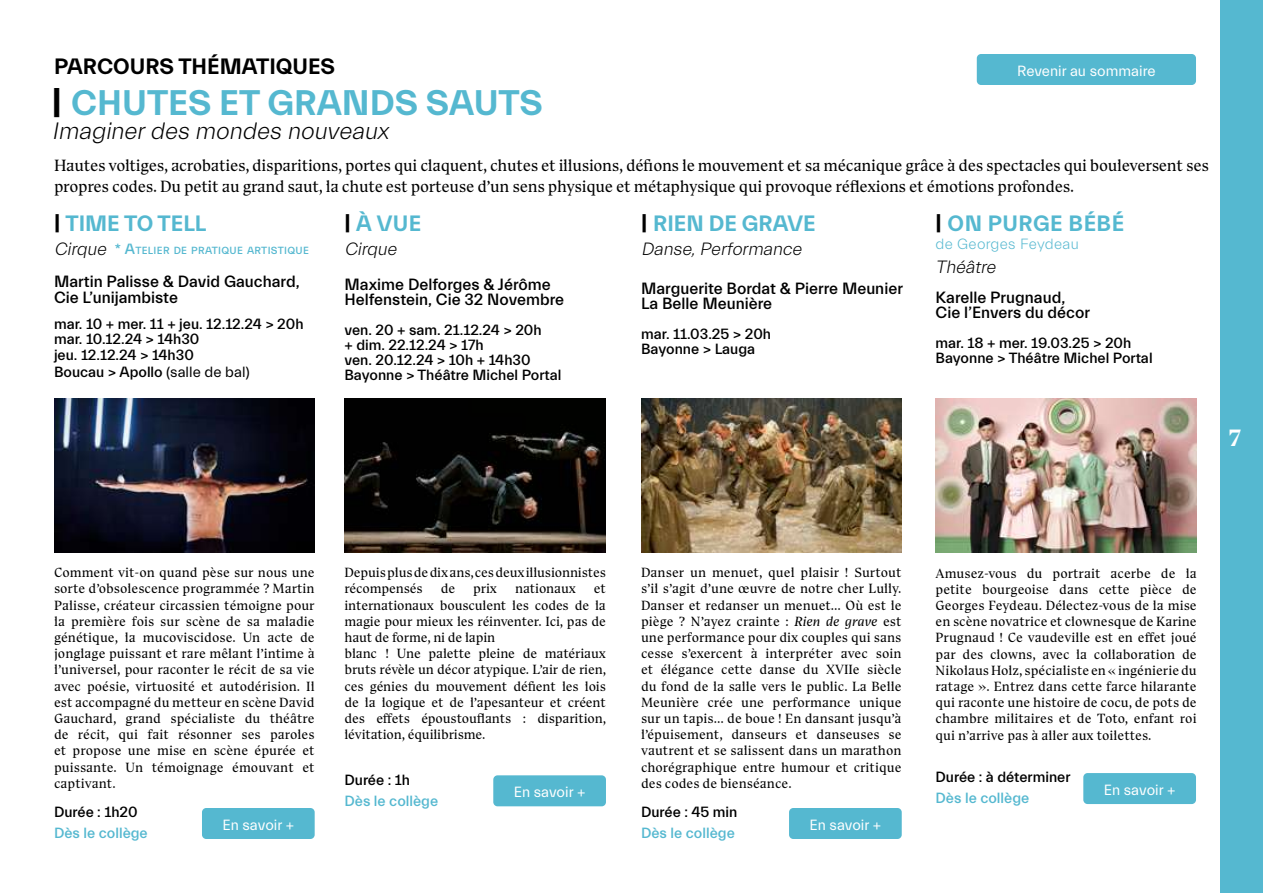
<style>
.page{position:relative;width:1263px;height:893px;background:#fff}
.page>*{position:absolute;margin:0;border:0;box-sizing:border-box;transform-origin:0 0}
.t1{font:700 36px "Everett";color:#55b8d0}
.t2{font:italic 300 24px "Everett";color:#000}
.t3{font:700 24px "TRY Bluu Suuperstar";color:#fff}
.t4{font:700 22.5px "Everett";color:#55b8d0}
.t5{font:700 22.5px "Everett";color:#000}
.t6{font:700 22.5px "Everett";letter-spacing:.02em;color:#55b8d0}
.t7{font:italic 300 18px "Everett";color:#000}
.t8{font:16.5px/21px "TRY Bluu Suuperstar";letter-spacing:-.02em;color:#000}
.t9{font:500 16.5px/15px "Everett";color:#000}
.t10{font:500 15px/15px "Everett";color:#000}
.t11{font:15px "Everett";color:#fff}
.t12{font:500 15px "Everett";color:#55b8d0}
.t13{font:300 15px "Everett";letter-spacing:.02em;color:#55b8d0}
.t14{font:13.5px/16.2px "TRY Bluu Suuperstar";letter-spacing:-.015em;color:#000;text-align:justify}
.t15{font:500 10.5px "Everett";letter-spacing:.03em;color:#55b8d0}
.s1{color:#000}
.s2{font-weight:400}
.s3{font-size:15px}
.s4{font-style:italic}
</style>
<div class="page">
<div style="left:1220px;top:0;width:43px;height:893px;background:#55b8d0"></div>
<img style="left:54px;top:398px;width:261px;height:155px">
<img style="left:344px;top:398px;width:261px;height:155px">
<div style="left:202px;top:808px;width:113px;height:31px;background:#55b8d0;border-radius:4px"></div>
<div style="left:493px;top:775px;width:113px;height:31px;background:#55b8d0;border-radius:4px"></div>
<img style="left:935px;top:398px;width:261px;height:155px">
<img style="left:641px;top:398px;width:261px;height:155px">
<div style="left:1083px;top:773px;width:113px;height:31px;background:#55b8d0;border-radius:4px"></div>
<div style="left:789px;top:808px;width:113px;height:31px;background:#55b8d0;border-radius:4px"></div>
<div style="left:977px;top:54px;width:219px;height:31px;background:#55b8d0;border-radius:4px"></div>
<h3 class="t5" style="left:54px;top:54px;width:282px">PARCOURS THÉMATIQUES</h3>
<h1 class="t1" style="left:52px;top:83px;width:492px"><span class="s1">|</span> CHUTES ET GRANDS SAUTS</h1>
<h2 class="t2" style="left:52px;top:117px;width:343px">Imaginerdes mondes nouveaux</h2>
<p class="t11" style="left:1017px;top:62px;width:140px">Revenir au sommaire</p>
<p class="t8" style="left:54px;top:155px;width:1156px">Hautes voltiges, acrobaties, disparitions, portes qui claquent, chutes et illusions, défions le mouvement et sa mécanique grâce à des spectacles qui bouleversent ses propres codes. Du petit au grand saut, la chute est porteuse d’un sens physique et métaphysique qui provoque réflexions et émotions profondes.</p>
<h3 class="t4" style="left:54px;top:211px;width:154px"><span class="s1">|</span> TIME TO TELL</h3>
<h3 class="t7" style="left:54px;top:239px;width:57px">Cirque</h3>
<p class="t9" style="left:54px;top:273px;width:247px;line-height:16.5px">Martin Palisse &amp; David Gauchard,<br>Cie L’unijambiste</p>
<p class="t10" style="left:54px;top:316px;width:251px">mar. 10 + mer. 11 + jeu. 12.12.24 &gt; 20h mar. 10.12.24 &gt; 14h30</p>
<p class="t10" style="left:54px;top:347px;width:197px;line-height:16.5px">jeu. 12.12.24 &gt; 14h30<br>Boucau &gt; Apollo <span class="s2">(salle de bal)</span></p>
<p class="t15" style="left:115px;top:244px;width:195px"><span class="s3">* A</span>TELIER DE PRATIQUE ARTISTIQUE</p>
<h3 class="t4" style="left:344px;top:211px;width:78px"><span class="s1">|</span> À VUE</h3>
<h3 class="t7" style="left:344px;top:239px;width:57px">Cirque</h3>
<p class="t9" style="left:344px;top:277px;width:221px">Maxime Delforges &amp; Jérôme<br>Helfenstein, Cie 32 Novembre</p>
<p class="t10" style="left:344px;top:322px;width:219px">ven. 20 + sam. 21.12.24 &gt; 20h<br>+ dim. 22.12.24 &gt; 17h<br>ven. 20.12.24 &gt; 10h + 14h30<br>Bayonne &gt; Théâtre Michel Portal</p>
<h3 class="t4" style="left:641px;top:211px;width:176px"><span class="s1">|</span> RIEN DE GRAVE</h3>
<h3 class="t7" style="left:641px;top:239px;width:166px">Danse,Performance</h3>
<p class="t9" style="left:641px;top:281px;width:263px">Marguerite Bordat &amp; Pierre Meunier<br>La Belle Meunière</p>
<p class="t10" style="left:641px;top:327px;width:132px">mar. 11.03.25 &gt; 20h<br>Bayonne &gt; Lauga</p>
<h3 class="t6" style="left:935px;top:211px;width:190px"><span class="s1">|</span> ON PURGE BÉBÉ</h3>
<p class="t13" style="left:935px;top:236px;width:145px">de Georges Feydeau</p>
<h3 class="t7" style="left:935px;top:258px;width:65px">Théâtre</h3>
<p class="t9" style="left:935px;top:291px;width:156px">Karelle Prugnaud,<br>Cie l’Envers du décor</p>
<p class="t10" style="left:935px;top:336px;width:219px">mar. 18 + mer. 19.03.25 &gt; 20h<br>Bayonne &gt; Théâtre Michel Portal</p>
<h2 class="t3" style="left:1228px;top:423px;width:15px">7</h2>
<p class="t14" style="left:54px;top:564px;width:262px">Comment vit-on quand pèse sur nous une sorte d’obsolescence programmée ? Martin Palisse, créateur circassien témoigne pour la première fois sur scène de sa maladie génétique, la mucoviscidose. Un acte de jonglage puissant et rare mêlant l’intime à l’universel, pour raconter le récit de sa vie avec poésie, virtuosité et autodérision. Il est accompagné du metteur en scène David Gauchard, grand spécialiste du théâtre de récit, qui fait résonner ses paroles et propose une mise en scène épurée et puissante. Un témoignage émouvant et captivant.</p>
<p class="t10" style="left:54px;top:804px;width:85px">Durée : 1h20</p>
<p class="t12" style="left:54px;top:824px;width:95px">Dès le collège</p>
<p class="t11" style="left:222px;top:816px;width:73px">En savoir +</p>
<p class="t14" style="left:344px;top:564px;width:263px">Depuis plus de dix ans, ces deux illusionnistes récompensés</p>
<p class="t14" style="left:441px;top:581px;width:16px">de</p>
<p class="t14" style="left:473px;top:581px;width:25px">prix</p>
<p class="t14" style="left:515px;top:581px;width:62px">nationaux</p>
<p class="t14" style="left:344px;top:581px;width:263px;text-align:left;text-indent:249px">et internationaux bousculent les codes de la magie pour mieux les réinventer. Ici, pas de haut de forme, ni de lapin<br>blanc ! Une palette pleine de matériaux bruts révèle un décor atypique. L’air de rien, ces génies du mouvement défient les lois de la logique et de l’apesanteur et créent des effets époustouflants : disparition, lévitation, équilibrisme.</p>
<p class="t10" style="left:344px;top:773px;width:67px">Durée : 1h</p>
<p class="t12" style="left:344px;top:793px;width:95px">Dès le collège</p>
<p class="t11" style="left:514px;top:784px;width:73px">En savoir +</p>
<p class="t14" style="left:641px;top:564px;width:262px">Danser un menuet, quel plaisir ! Surtout s’il s’agit d’une œuvre de notre cher Lully.<br>Danser et redanser un menuet… Où est le piège ? N’ayez crainte : <span class="s4">Rien de grave</span> est une performance pour dix couples qui sans cesse s’exercent à interpréter avec soin et élégance cette danse du XVIIe siècle du fond de la salle vers le public. La Belle Meunière crée une performance unique sur un tapis… de boue ! En dansant jusqu’à l’épuisement, danseurs et danseuses se vautrent et se salissent dans un marathon chorégraphique entre humour et critique des codes de bienséance.</p>
<p class="t10" style="left:641px;top:804px;width:98px">Durée : 45 min</p>
<p class="t12" style="left:641px;top:825px;width:95px">Dès le collège</p>
<p class="t11" style="left:809px;top:816px;width:73px">En savoir +</p>
<p class="t14" style="left:935px;top:565px;width:263px">Amusez-vous du portrait acerbe de la petite bourgeoise dans cette pièce de Georges Feydeau. Délectez-vous de la mise en scène novatrice et clownesque de Karine Prugnaud ! Ce vaudeville est en effet joué par des clowns, avec la collaboration de Nikolaus Holz, spécialiste en « ingénierie du ratage ». Entrez dans cette farce hilarante qui raconte une histoire de cocu, de pots de chambre militaires et de Toto, enfant roi qui n’arrive pas à aller aux toilettes.</p>
<p class="t10" style="left:935px;top:770px;width:136px">Durée : à déterminer</p>
<p class="t12" style="left:935px;top:790px;width:95px">Dès le collège</p>
<p class="t11" style="left:1104px;top:781px;width:73px">En savoir +</p>
</div>
